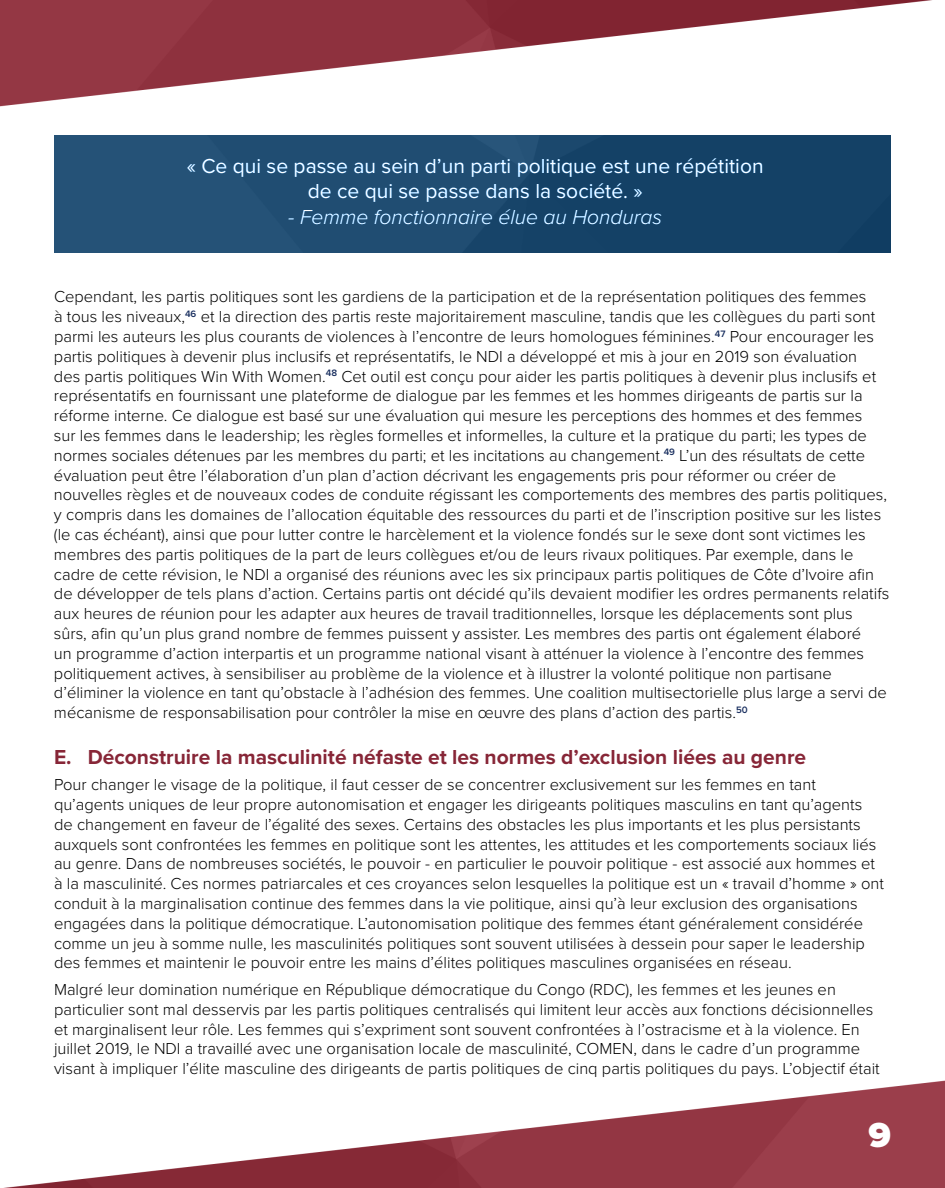
<style>
.page{position:relative;width:945px;height:1188px;background:#fff}
.page>*{position:absolute;margin:0;border:0;box-sizing:border-box;transform-origin:0 0}
.t1{font:900 36px "Proxima Nova";color:#fff}
.t2{font:21px/25.2px "Proxima Nova";color:#fff;text-align:center}
.t3{font:700 21px "Proxima Nova";color:#872637}
.t4{font:italic 300 21px "Proxima Nova";color:#fff}
.t5{font:300 16.5px/19.8px "Proxima Nova";color:#000}
</style>
<div class="page">
<img style="left:0;top:0;width:945px;height:1188px">
<div style="left:54px;top:135px;width:837px;height:118px;background:#204d72"></div>
<p class="t2" style="left:187px;top:153px;width:578px">« Ce qui se passe au sein d’un parti politique est une répétition de ce qui se passe dans la société. »</p>
<p class="t4" style="left:288px;top:201px;width:375px">- Femme fonctionnaire élue au Honduras</p>
<p class="t5" style="left:54px;top:286px;width:837px">Cependant, les partis politiques sont les gardiens de la participation et de la représentation politiques des femmes<br>à tous les niveaux,<sup>46</sup> et la direction des partis reste majoritairement masculine, tandis que les collègues du parti sont parmi les auteurs les plus courants de violences à l’encontre de leurs homologues féminines.<sup>47</sup> Pour encourager les partis politiques à devenir plus inclusifs et représentatifs, le NDI a développé et mis à jour en 2019 son évaluation<br>des partis politiques Win With Women.<sup>48</sup> Cet outil est conçu pour aider les partis politiques à devenir plus inclusifs et représentatifs en fournissant une plateforme de dialogue par les femmes et les hommes dirigeants de partis sur la réforme interne. Ce dialogue est basé sur une évaluation qui mesure les perceptions des hommes et des femmes<br>sur les femmes dans le leadership; les règles formelles et informelles, la culture et la pratique du parti; les types de normes sociales détenues par les membres du parti; et les incitations au changement.<sup>49</sup> L’un des résultats de cette évaluation peut être l’élaboration d’un plan d’action décrivant les engagements pris pour réformer ou créer de nouvelles règles et de nouveaux codes de conduite régissant les comportements des membres des partis politiques, y compris dans les domaines de l’allocation équitable des ressources du parti et de l’inscription positive sur les listes (le cas échéant), ainsi que pour lutter contre le harcèlement et la violence fondés sur le sexe dont sont victimes les membres des partis politiques de la part de leurs collègues et/ou de leurs rivaux politiques. Par exemple, dans le cadre de cette révision, le NDI a organisé des réunions avec les six principaux partis politiques de Côte d’Ivoire afin de développer de tels plans d’action. Certains partis ont décidé qu’ils devaient modifier les ordres permanents relatifs aux heures de réunion pour les adapter aux heures de travail traditionnelles, lorsque les déplacements sont plus sûrs, afin qu’un plus grand nombre de femmes puissent y assister. Les membres des partis ont également élaboré<br>un programme d’action interpartis et un programme national visant à atténuer la violence à l’encontre des femmes politiquement actives, à sensibiliser au problème de la violence et à illustrer la volonté politique non partisane d’éliminer la violence en tant qu’obstacle à l’adhésion des femmes. Une coalition multisectorielle plus large a servi de mécanisme de responsabilisation pour contrôler la mise en œuvre des plans d’action des partis.<sup>50</sup></p>
<p class="t3" style="left:54px;top:741px;width:754px">E. Déconstruire la masculinité néfaste et les normes d’exclusion liées au genre</p>
<p class="t5" style="left:54px;top:774px;width:831px">Pour changer le visage de la politique, il faut cesser de se concentrer exclusivement sur les femmes en tant qu’agents uniques de leur propre autonomisation et engager les dirigeants politiques masculins en tant qu’agents de changement en faveur de l’égalité des sexes. Certains des obstacles les plus importants et les plus persistants auxquels sont confrontées les femmes en politique sont les attentes, les attitudes et les comportements sociaux liés au genre. Dans de nombreuses sociétés, le pouvoir - en particulier le pouvoir politique - est associé aux hommes et à la masculinité. Ces normes patriarcales et ces croyances selon lesquelles la politique est un « travail d’homme » ont conduit à la marginalisation continue des femmes dans la vie politique, ainsi qu’à leur exclusion des organisations engagées dans la politique démocratique. L’autonomisation politique des femmes étant généralement considérée comme un jeu à somme nulle, les masculinités politiques sont souvent utilisées à dessein pour saper le leadership des femmes et maintenir le pouvoir entre les mains d’élites politiques masculines organisées en réseau.</p>
<p class="t5" style="left:54px;top:979px;width:827px">Malgré leur domination numérique en République démocratique du Congo (RDC), les femmes et les jeunes en particulier sont mal desservis par les partis politiques centralisés qui limitent leur accès aux fonctions décisionnelles et marginalisent leur rôle. Les femmes qui s’expriment sont souvent confrontées à l’ostracisme et à la violence. En juillet 2019, le NDI a travaillé avec une organisation locale de masculinité, COMEN, dans le cadre d’un programme visant à impliquer l’élite masculine des dirigeants de partis politiques de cinq partis politiques du pays. L’objectif était</p>
<h1 class="t1" style="left:868px;top:1108px;width:24px">9</h1>
</div>
